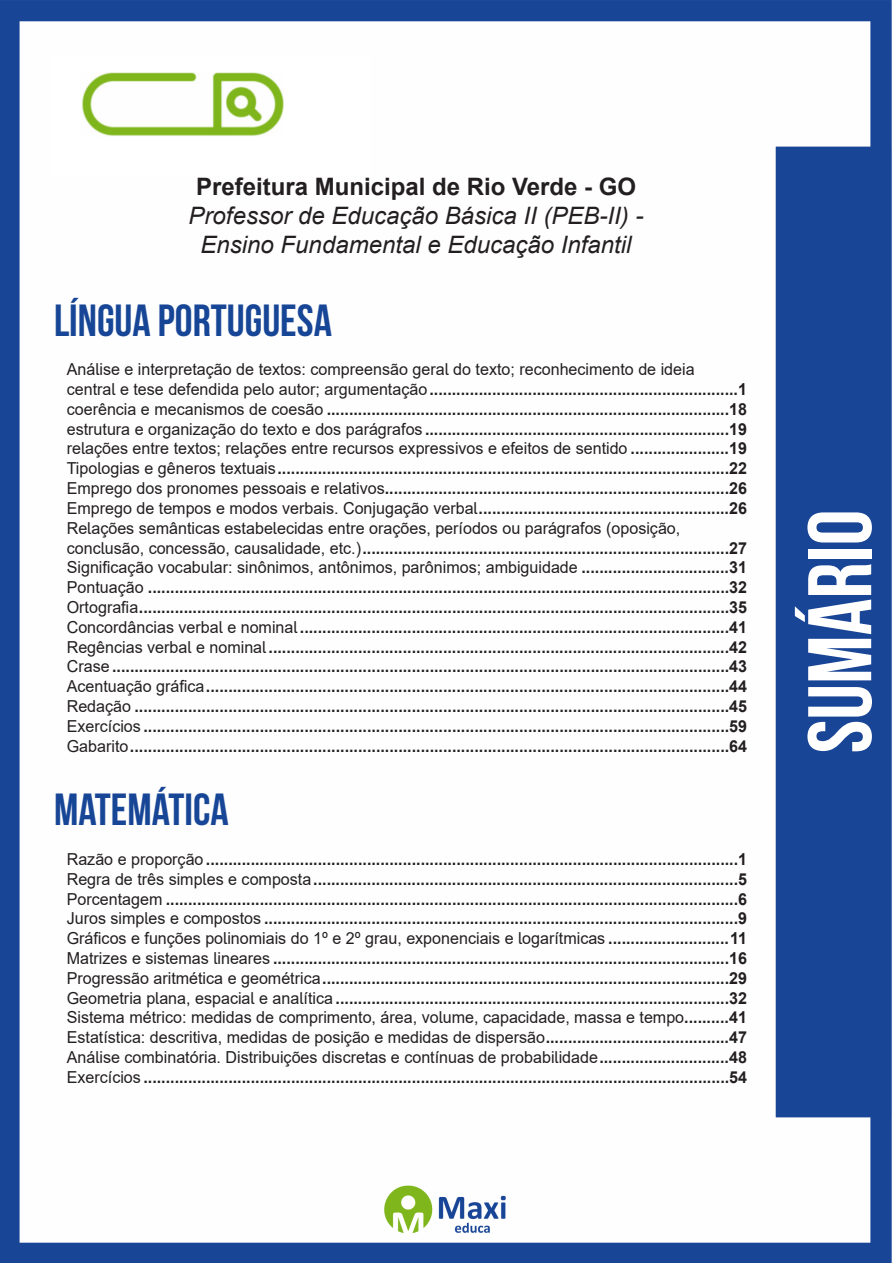
<style>
.page{position:relative;width:893px;height:1263px;background:#fff}
.page>*{position:absolute;margin:0;border:0;box-sizing:border-box;transform-origin:0 0}
.t1{font:700 90px "Bebas Neue";color:#fff}
.t2{font:700 45px "Bebas Neue";color:#184696}
.t3{font:italic 24px "Arial";color:#231f20}
.t4{font:700 24px "Arial";color:#231f20}
.Titulo{font:700 16.5px "Arial";color:#231f20}
.Titulo-2{font:16.5px "Arial";color:#231f20}
.s1{font-weight:400}
.s2{font-weight:700}
</style>
<div class="page">
<img style="left:0;top:0;width:892px;height:1263px">
<div style="left:53px;top:55px;width:317px;height:121px;background:#fff"></div>
<img style="left:82px;top:72px;width:201px;height:64px">
<p class="t4" style="left:196px;top:170px;width:442px">Prefeitura Municipal de Rio Verde - GO</p>
<p class="t3" style="left:189px;top:200px;width:456px">Professor de Educação Básica II (PEB-II) -</p>
<p class="t3" style="left:201px;top:229px;width:432px">Ensino Fundamental e Educação Infantil</p>
<p class="t2" style="left:54px;top:295px;width:279px">LÍNGUA PORTUGUESA</p>
<p class="Titulo-2" style="left:67px;top:358px;width:629px">Análise e interpretação de textos: compreensão geral do texto; reconhecimento de ideia</p>
<p class="Titulo" style="left:67px;top:378px;width:682px"><span class="s1">central e tese defendida pelo autor; argumentação</span>.....................................................................1</p>
<p class="Titulo" style="left:67px;top:397px;width:682px"><span class="s1">coerência e mecanismos de coesão</span> ..........................................................................................18</p>
<p class="Titulo" style="left:67px;top:417px;width:682px"><span class="s1">estrutura e organização do texto e dos parágrafos</span> ....................................................................19</p>
<p class="Titulo-2" style="left:67px;top:437px;width:682px">relações entre textos; relações entre recursos expressivos e efeitos de sentido <span class="s2">......................19</span></p>
<p class="Titulo" style="left:67px;top:457px;width:682px"><span class="s1">Tipologias e gêneros textuais</span>.....................................................................................................22</p>
<p class="Titulo" style="left:67px;top:477px;width:682px"><span class="s1">Emprego dos pronomes pessoais e relativos</span>.............................................................................26</p>
<p class="Titulo" style="left:67px;top:496px;width:682px"><span class="s1">Emprego de tempos e modos verbais. Conjugação verbal</span>........................................................26</p>
<p class="Titulo-2" style="left:67px;top:516px;width:615px">Relações semânticas estabelecidas entre orações, períodos ou parágrafos (oposição,</p>
<p class="Titulo" style="left:67px;top:536px;width:682px"><span class="s1">conclusão, concessão, causalidade, etc.)</span>..................................................................................27</p>
<p class="Titulo-2" style="left:67px;top:556px;width:682px">Significação vocabular: sinônimos, antônimos, parônimos; ambiguidade <span class="s2">.................................31</span></p>
<p class="Titulo" style="left:67px;top:576px;width:682px"><span class="s1">Pontuação</span> ..................................................................................................................................32</p>
<p class="Titulo" style="left:67px;top:595px;width:682px"><span class="s1">Ortografia</span>....................................................................................................................................35</p>
<p class="Titulo" style="left:67px;top:615px;width:682px"><span class="s1">Concordâncias verbal e nominal</span> ................................................................................................41</p>
<p class="Titulo" style="left:67px;top:635px;width:682px"><span class="s1">Regências verbal e nominal</span> .......................................................................................................42</p>
<p class="Titulo" style="left:67px;top:655px;width:682px"><span class="s1">Crase</span> ..........................................................................................................................................43</p>
<p class="Titulo" style="left:67px;top:675px;width:682px"><span class="s1">Acentuação gráfica</span>.....................................................................................................................44</p>
<p class="Titulo" style="left:67px;top:694px;width:682px"><span class="s1">Redação</span> .....................................................................................................................................45</p>
<p class="Titulo" style="left:67px;top:714px;width:682px"><span class="s1">Exercícios</span> ...................................................................................................................................59</p>
<p class="Titulo" style="left:67px;top:734px;width:682px"><span class="s1">Gabarito</span>......................................................................................................................................64</p>
<p class="t2" style="left:54px;top:785px;width:176px">MATEMÁTICA</p>
<p class="Titulo" style="left:67px;top:847px;width:682px"><span class="s1">Razão e proporção</span> .......................................................................................................................1</p>
<p class="Titulo" style="left:67px;top:867px;width:682px"><span class="s1">Regra de três simples e composta</span>...............................................................................................5</p>
<p class="Titulo" style="left:67px;top:887px;width:682px"><span class="s1">Porcentagem</span> ................................................................................................................................6</p>
<p class="Titulo" style="left:67px;top:907px;width:682px"><span class="s1">Juros simples e compostos</span> ..........................................................................................................9</p>
<p class="Titulo-2" style="left:67px;top:927px;width:682px">Gráficos e funções polinomiais do 1º e 2º grau, exponenciais e logarítmicas <span class="s2">...........................11</span></p>
<p class="Titulo" style="left:67px;top:946px;width:682px"><span class="s1">Matrizes e sistemas lineares</span> ......................................................................................................16</p>
<p class="Titulo" style="left:67px;top:966px;width:682px"><span class="s1">Progressão aritmética e geométrica</span>...........................................................................................29</p>
<p class="Titulo" style="left:67px;top:986px;width:682px"><span class="s1">Geometria plana, espacial e analítica</span> ........................................................................................32</p>
<p class="Titulo-2" style="left:67px;top:1006px;width:682px">Sistema métrico: medidas de comprimento, área, volume, capacidade, massa e tempo<span class="s2">..........41</span></p>
<p class="Titulo-2" style="left:67px;top:1026px;width:682px">Estatística: descritiva, medidas de posição e medidas de dispersão<span class="s2">.........................................47</span></p>
<p class="Titulo-2" style="left:67px;top:1046px;width:682px">Análise combinatória. Distribuições discretas e contínuas de probabilidade<span class="s2">.............................48</span></p>
<p class="Titulo" style="left:67px;top:1065px;width:682px"><span class="s1">Exercícios</span> ...................................................................................................................................54</p>
<h1 class="t1" style="left:791px;top:753px;width:245px;rotate:-90deg">SUMÁRIO</h1>
</div>
